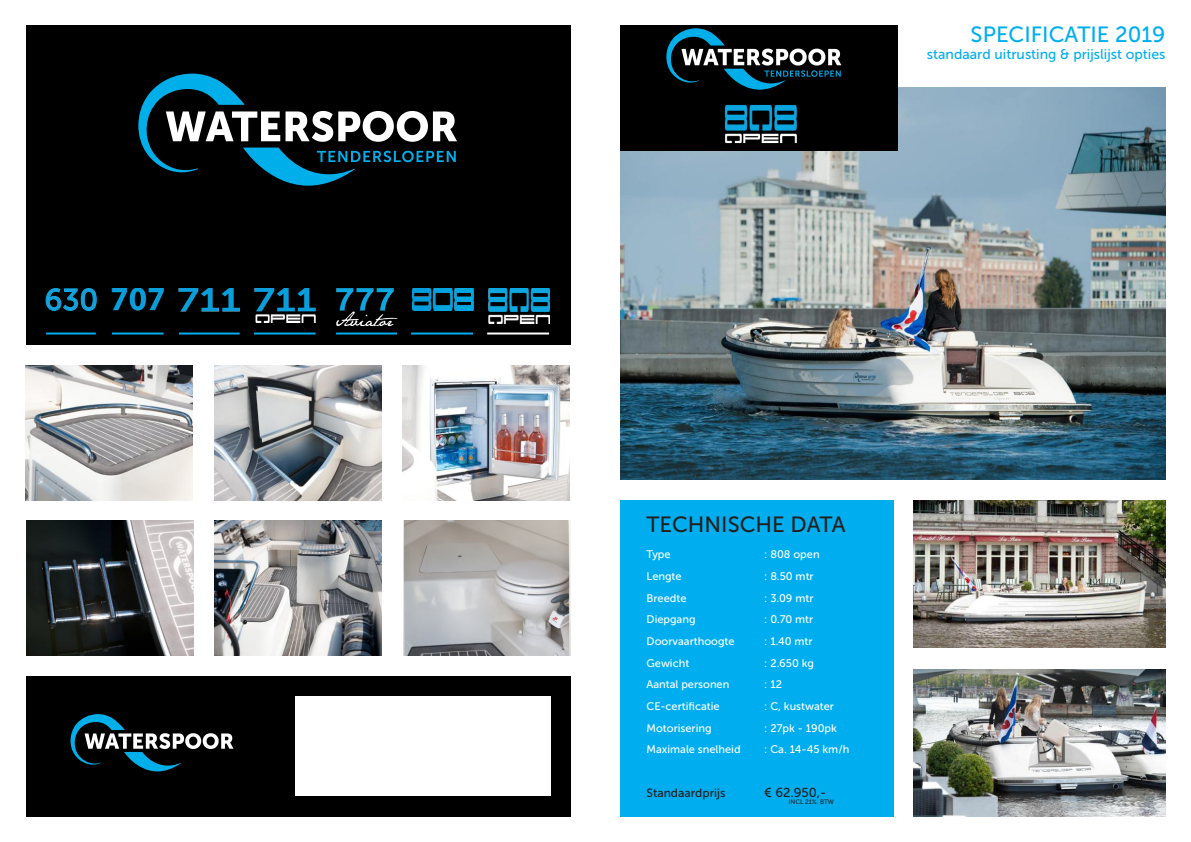
<style>
.page{position:relative;width:1191px;height:842px;background:#fff}
.page>*{position:absolute;margin:0;border:0;box-sizing:border-box;transform-origin:0 0}
.t1{font:30px "Museo Sans 500";color:#19a1dc}
.t2{font:22px "Museo Sans 500";color:#00aeef}
.t3{font:22px "Museo Sans 500";color:#241f1f}
.t4{font:14px "Museo Sans 500";color:#00aeef}
.t5{font:13px "Museo Sans 500";color:#241f1f}
.t6{font:12px "Museo Sans 500";color:#241f1f}
.t7{font:11px/21.7px "Museo Sans 500";color:#fff}
.t8{font:6.4px "Museo Sans 500";color:#241f1f}
</style>
<div class="page">
<img style="left:620px;top:87px;width:545px;height:392px">
<div style="left:620px;top:26px;width:277px;height:125px;background:#000"></div>
<div style="left:620px;top:500px;width:274px;height:316px;background:#00aeef"></div>
<img style="left:913px;top:500px;width:252px;height:148px">
<img style="left:913px;top:669px;width:252px;height:147px">
<div style="left:26px;top:26px;width:544px;height:319px;background:#000"></div>
<img style="left:26px;top:366px;width:167px;height:134px">
<img style="left:26px;top:521px;width:167px;height:134px">
<img style="left:214px;top:366px;width:167px;height:134px">
<img style="left:214px;top:521px;width:168px;height:134px">
<img style="left:402px;top:366px;width:168px;height:134px">
<img style="left:403px;top:521px;width:167px;height:134px">
<div style="left:26px;top:676px;width:545px;height:140px;background:#000"></div>
<div style="left:295px;top:696px;width:255px;height:100px;background:#fff"></div>
<svg style="left:666px;top:28px;width:175px;height:62px"></svg>
<img style="left:111px;top:288px;width:438px;height:37px">
<hr style="left:179px;top:332px;width:61px;height:2px;background:#00aeef">
<hr style="left:254px;top:332px;width:61px;height:2px;background:#00aeef">
<hr style="left:336px;top:332px;width:61px;height:2px;background:#00aeef">
<hr style="left:411px;top:332px;width:62px;height:2px;background:#00aeef">
<hr style="left:487px;top:332px;width:62px;height:2px;background:#fff">
<hr style="left:112px;top:332px;width:52px;height:2px;background:#00aeef">
<hr style="left:46px;top:332px;width:50px;height:2px;background:#00aeef">
<svg style="left:138px;top:74px;width:319px;height:112px"></svg>
<img style="left:724px;top:104px;width:73px;height:40px">
<svg style="left:70px;top:714px;width:163px;height:57px"></svg>
<svg style="left:46px;top:288px;width:51px;height:23px"></svg>
<h1 class="t1" style="left:44px;top:283px;width:55px">630</h1>
<h2 class="t2" style="left:970px;top:22px;width:196px">SPECIFICATIE 2019</h2>
<p class="t4" style="left:927px;top:46px;width:240px">standaard uitrusting &amp; prijslijst opties</p>
<h2 class="t3" style="left:646px;top:513px;width:200px">TECHNISCHE DATA</h2>
<p class="t7" style="left:646px;top:544px;width:96px">Type<br>Lengte<br>Breedte<br>Diepgang<br>Doorvaarthoogte<br>Gewicht<br>Aantal personen<br>CE-certificatie<br>Motorisering<br>Maximale snelheid</p>
<p class="t6" style="left:646px;top:786px;width:81px">Standaardprijs</p>
<p class="t7" style="left:764px;top:544px;width:87px">: 808 open<br>: 8.50 mtr<br>: 3.09 mtr<br>: 0.70 mtr<br>: 1.40 mtr<br>: 2.650 kg<br>: 12<br>: C, kustwater<br>: 27pk - 190pk<br>: Ca. 14-45 km/h</p>
<p class="t5" style="left:764px;top:785px;width:63px">€ 62.950,-</p>
<p class="t8" style="left:788px;top:798px;width:47px">INCL 21%. BTW</p>
</div>
